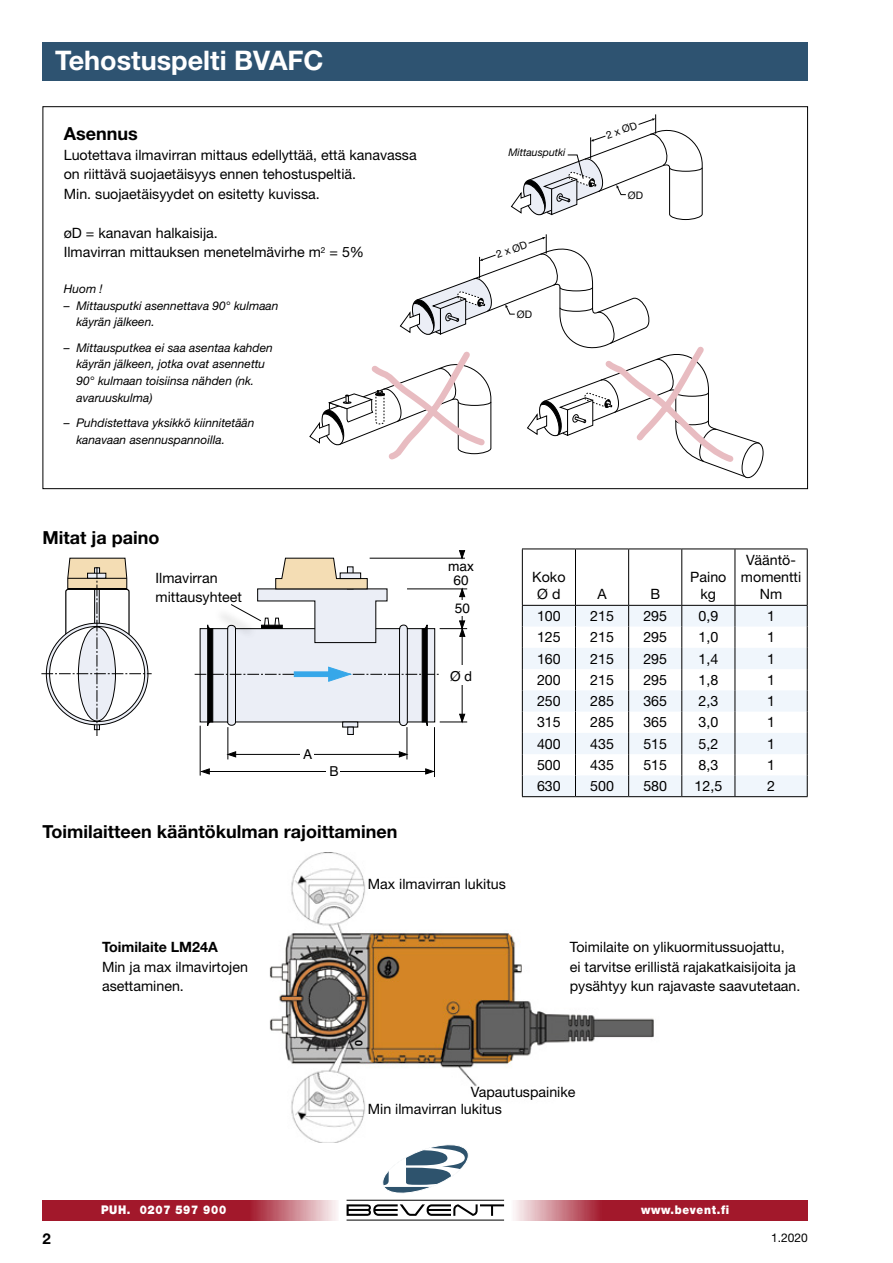
<style>
.page{position:relative;width:893px;height:1263px;background:#fff}
.page>*{position:absolute;margin:0;border:0;box-sizing:border-box;transform-origin:0 0}
.t1{font:700 27px "Helvetica Neue LT Std";color:#fff}
.t2{font:700 18px "Helvetica Neue LT Std";color:#000}
.t3{font:700 15px "Helvetica Neue LT Std";color:#000}
.t4{font:14.25px/19.5px "Helvetica Neue LT Std";color:#000}
.t5{font:700 14.25px "Helvetica Neue LT Std";color:#000}
.t6{font:13.65px/13.6px "Helvetica";color:#000;text-align:center}
.t7{font:italic 12px/16.5px "Helvetica Neue LT Std";color:#000}
.t8{font:900 12px "Helvetica Neue LT Std";letter-spacing:.06em;color:#fff;scale:.9 1}
.t9{font:12px "Helvetica Neue LT Std";color:#000}
.t10{font:italic 10.5px "Helvetica Neue LT Std";color:#000}
.t11{font:700 10.5px "Helvetica Neue LT Std";color:#000}
.t12{font:10.35px "Helvetica Neue";color:#000}
</style>
<div class="page">
<div style="left:43px;top:43px;width:765px;height:38px;background:#2e5371"></div>
<svg style="left:43px;top:1200px;width:294px;height:20px;fill:#a2182b"></svg>
<svg style="left:515px;top:1200px;width:293px;height:20px;fill:#a2182b"></svg>
<svg style="left:382px;top:1144px;width:87px;height:50px"></svg>
<svg style="left:347px;top:1204px;width:157px;height:12px"></svg>
<hr style="left:347px;top:1200px;width:157px;height:1px;background:#000">
<hr style="left:347px;top:1220px;width:157px;height:1px;background:#000">
<svg style="left:309px;top:234px;width:455px;height:244px"></svg>
<svg style="left:511px;top:114px;width:192px;height:106px"></svg>
<svg style="left:41px;top:557px;width:111px;height:179px"></svg>
<div style="left:530px;top:146px;width:36px;height:15px;background:#fff"></div>
<img style="left:269px;top:853px;width:385px;height:290px">
<div style="left:368px;top:879px;width:159px;height:29px;background:#fff"></div>
<div style="left:368px;top:1104px;width:159px;height:29px;background:#fff"></div>
<div style="left:471px;top:1087px;width:104px;height:11px;background:#fff"></div>
<svg style="left:523px;top:606px;width:284px;height:190px;fill:#f0f6fc"></svg>
<hr style="left:522px;top:549px;width:53px;height:1px;background:#000">
<hr style="left:522px;top:549px;width:1px;height:56px;background:#000">
<hr style="left:575px;top:549px;width:54px;height:1px;background:#000">
<hr style="left:575px;top:549px;width:1px;height:56px;background:#000">
<hr style="left:629px;top:549px;width:53px;height:1px;background:#000">
<hr style="left:628px;top:549px;width:1px;height:56px;background:#000">
<hr style="left:682px;top:549px;width:53px;height:1px;background:#000">
<hr style="left:681px;top:549px;width:1px;height:56px;background:#000">
<hr style="left:735px;top:549px;width:73px;height:1px;background:#000">
<hr style="left:735px;top:549px;width:1px;height:56px;background:#000">
<hr style="left:807px;top:549px;width:1px;height:56px;background:#000">
<hr style="left:522px;top:605px;width:53px;height:1px;background:#000">
<hr style="left:575px;top:605px;width:54px;height:1px;background:#000">
<hr style="left:629px;top:605px;width:53px;height:1px;background:#000">
<hr style="left:682px;top:605px;width:53px;height:1px;background:#000">
<hr style="left:735px;top:605px;width:73px;height:1px;background:#000">
<svg style="left:575px;top:606px;width:1px;height:190px"></svg>
<svg style="left:628px;top:606px;width:1px;height:190px"></svg>
<svg style="left:681px;top:606px;width:1px;height:190px"></svg>
<hr style="left:522px;top:796px;width:53px;height:1px;background:#000">
<hr style="left:575px;top:796px;width:54px;height:1px;background:#000">
<hr style="left:629px;top:796px;width:53px;height:1px;background:#000">
<hr style="left:682px;top:796px;width:53px;height:1px;background:#000">
<hr style="left:735px;top:796px;width:73px;height:1px;background:#000">
<svg style="left:522px;top:606px;width:1px;height:190px"></svg>
<svg style="left:735px;top:606px;width:1px;height:190px"></svg>
<svg style="left:807px;top:606px;width:1px;height:190px"></svg>
<div style="left:347px;top:726px;width:7px;height:9px;background:#ebeef6;border:1px solid #000"></div>
<svg style="left:227px;top:751px;width:9px;height:6px"></svg>
<hr style="left:228px;top:727px;width:1px;height:32px;background:#000">
<hr style="left:407px;top:727px;width:1px;height:32px;background:#000">
<hr style="left:234px;top:754px;width:167px;height:1px;background:#000">
<svg style="left:399px;top:751px;width:9px;height:6px"></svg>
<div style="left:300px;top:750px;width:14px;height:8px;background:#fff"></div>
<hr style="left:434px;top:727px;width:1px;height:50px;background:#000">
<svg style="left:201px;top:768px;width:9px;height:6px"></svg>
<hr style="left:207px;top:771px;width:220px;height:1px;background:#000">
<svg style="left:425px;top:768px;width:9px;height:6px"></svg>
<div style="left:327px;top:767px;width:13px;height:8px;background:#fff"></div>
<hr style="left:200px;top:726px;width:1px;height:49px;background:#000">
<svg style="left:195px;top:550px;width:272px;height:177px"></svg>
<h1 class="t1" style="left:55px;top:44px;width:270px">Tehostuspelti BVAFC</h1>
<p class="t2" style="left:64px;top:123px;width:76px">Asennus</p>
<p class="t4" style="left:64px;top:145px;width:354px">Luotettava ilmavirran mittaus edellyttää, että kanavassa on riittävä suojaetäisyys ennen tehostuspeltiä.<br>Min. suojaetäisyydet on esitetty kuvissa.</p>
<p class="t4" style="left:64px;top:223px;width:302px">øD = kanavan halkaisija.<br>Ilmavirran mittauksen menetelmävirhe m<sup>2</sup> = 5%</p>
<p class="t7" style="left:64px;top:281px;width:40px">Huom !</p>
<p class="t7" style="left:77px;top:297px;width:203px;text-indent:-13px">– Mittausputki asennettava 90° kulmaan käyrän jälkeen.</p>
<p class="t7" style="left:77px;top:339px;width:198px;text-indent:-13px">– Mittausputkea ei saa asentaa kahden käyrän jälkeen, jotka ovat asennettu<br>90° kulmaan toisiinsa nähden (nk. avaruuskulma)</p>
<p class="t7" style="left:77px;top:414px;width:180px;text-indent:-13px">– Puhdistettava yksikkö kiinnitetään kanavaan asennuspannoilla.</p>
<p class="t10" style="left:508px;top:146px;width:59px">Mittausputki</p>
<p class="t12" style="left:534px;top:146px;width:32px">Mätrör</p>
<p class="t12" style="left:494px;top:248px;width:34px;rotate:-20deg">2 x ØD</p>
<p class="t12" style="left:517px;top:307px;width:17px">ØD</p>
<p class="t12" style="left:604px;top:129px;width:34px;rotate:-20deg">2 x ØD</p>
<p class="t12" style="left:628px;top:187px;width:17px">ØD</p>
<p class="t2" style="left:43px;top:527px;width:118px">Mitat ja paino</p>
<p class="t4" style="left:156px;top:567px;width:88px">Ilmavirran mittausyhteet</p>
<p class="t6" style="left:303px;top:747px;width:11px">A</p>
<p class="t6" style="left:329px;top:764px;width:11px">B</p>
<p class="t2" style="left:43px;top:820px;width:356px">Toimilaitteen kääntökulman rajoittaminen</p>
<p class="t6" style="left:448px;top:559px;width:27px">max<br>60</p>
<p class="t6" style="left:455px;top:601px;width:17px">50</p>
<p class="t6" style="left:427px;top:668px;width:47px">Ø dØ d</p>
<p class="t4" style="left:532px;top:568px;width:35px;line-height:17.1px;text-align:center">Koko<br>Ø d</p>
<p class="t4" style="left:597px;top:584px;width:11px">A</p>
<p class="t4" style="left:650px;top:584px;width:11px">B</p>
<p class="t4" style="left:690px;top:568px;width:38px;line-height:17.1px;text-align:center">Paino kg</p>
<p class="t4" style="left:741px;top:551px;width:62px;line-height:17.1px;text-align:center">Vääntö&shy;momentti<br>Nm</p>
<p class="t4" style="left:537px;top:606px;width:25px">100</p>
<p class="t4" style="left:590px;top:606px;width:25px">215</p>
<p class="t4" style="left:643px;top:606px;width:25px">295</p>
<p class="t4" style="left:698px;top:606px;width:21px">0,9</p>
<p class="t4" style="left:767px;top:606px;width:9px">1</p>
<p class="t4" style="left:537px;top:627px;width:25px">125</p>
<p class="t4" style="left:590px;top:627px;width:25px">215</p>
<p class="t4" style="left:643px;top:627px;width:25px">295</p>
<p class="t4" style="left:698px;top:627px;width:21px">1,0</p>
<p class="t4" style="left:767px;top:627px;width:9px">1</p>
<p class="t4" style="left:537px;top:648px;width:25px">160</p>
<p class="t4" style="left:590px;top:648px;width:25px">215</p>
<p class="t4" style="left:643px;top:648px;width:25px">295</p>
<p class="t4" style="left:698px;top:648px;width:21px">1,4</p>
<p class="t4" style="left:767px;top:648px;width:9px">1</p>
<p class="t4" style="left:537px;top:670px;width:25px">200</p>
<p class="t4" style="left:590px;top:670px;width:25px">215</p>
<p class="t4" style="left:643px;top:670px;width:25px">295</p>
<p class="t4" style="left:698px;top:670px;width:21px">1,8</p>
<p class="t4" style="left:767px;top:670px;width:9px">1</p>
<p class="t4" style="left:537px;top:691px;width:25px">250</p>
<p class="t4" style="left:590px;top:691px;width:25px">285</p>
<p class="t4" style="left:643px;top:691px;width:25px">365</p>
<p class="t4" style="left:698px;top:691px;width:21px">2,3</p>
<p class="t4" style="left:767px;top:691px;width:9px">1</p>
<p class="t4" style="left:537px;top:712px;width:25px">315</p>
<p class="t4" style="left:590px;top:712px;width:25px">285</p>
<p class="t4" style="left:643px;top:712px;width:25px">365</p>
<p class="t4" style="left:698px;top:712px;width:21px">3,0</p>
<p class="t4" style="left:767px;top:712px;width:9px">1</p>
<p class="t4" style="left:537px;top:734px;width:25px">400</p>
<p class="t4" style="left:590px;top:734px;width:25px">435</p>
<p class="t4" style="left:643px;top:734px;width:25px">515</p>
<p class="t4" style="left:698px;top:734px;width:21px">5,2</p>
<p class="t4" style="left:767px;top:734px;width:9px">1</p>
<p class="t4" style="left:537px;top:755px;width:25px">500</p>
<p class="t4" style="left:590px;top:755px;width:25px">435</p>
<p class="t4" style="left:643px;top:755px;width:25px">515</p>
<p class="t4" style="left:698px;top:755px;width:21px">8,3</p>
<p class="t4" style="left:767px;top:755px;width:9px">1</p>
<p class="t4" style="left:537px;top:776px;width:25px">630</p>
<p class="t4" style="left:590px;top:776px;width:25px">500</p>
<p class="t4" style="left:643px;top:776px;width:25px">580</p>
<p class="t4" style="left:694px;top:776px;width:29px">12,5</p>
<p class="t4" style="left:767px;top:776px;width:9px">2</p>
<p class="t5" style="left:102px;top:938px;width:117px">Toimilaite LM24A</p>
<p class="t4" style="left:102px;top:956px;width:147px">Min ja max ilmavirtojen asettaminen.</p>
<p class="t4" style="left:368px;top:874px;width:140px">Max ilmavirran lukitus</p>
<p class="t11" style="left:352px;top:955px;width:7px;rotate:-90deg">1</p>
<p class="t11" style="left:352px;top:1046px;width:7px;rotate:-90deg">0</p>
<p class="t4" style="left:570px;top:937px;width:232px">Toimilaite on ylikuormitussuojattu,<br>ei tarvitse erillistä rajakatkaisijoita ja pysähtyy kun rajavaste saavutetaan.</p>
<p class="t4" style="left:471px;top:1082px;width:106px">Vapautuspainike</p>
<p class="t4" style="left:368px;top:1099px;width:136px">Min ilmavirran lukitus</p>
<p class="t8" style="left:101px;top:1202px;width:141px">PUH. 0207 597 900</p>
<p class="t8" style="left:641px;top:1202px;width:99px">www.bevent.fi</p>
<p class="t3" style="left:43px;top:1229px;width:10px">2</p>
<p class="t9" style="left:771px;top:1230px;width:38px">1.2020</p>
</div>
